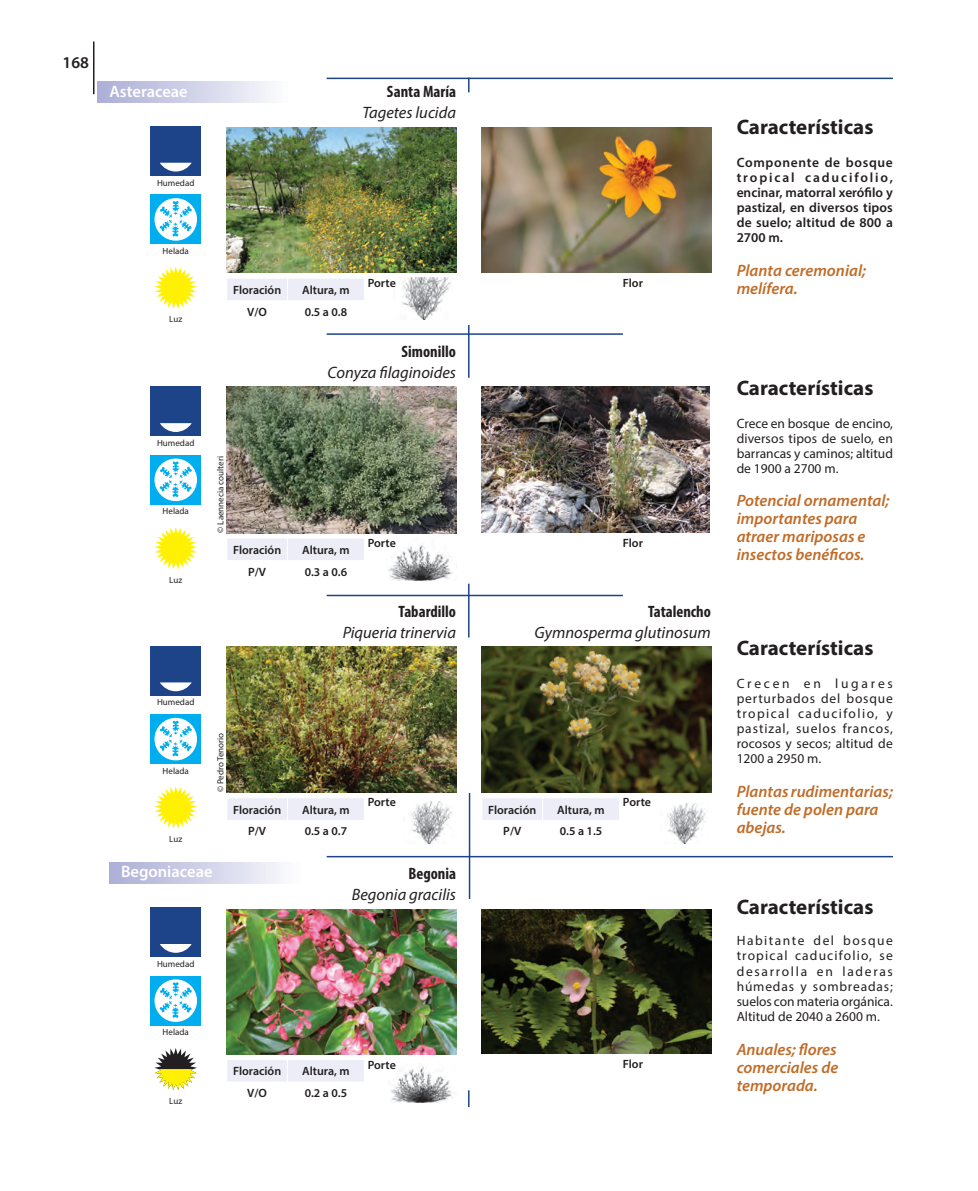
<style>
.page{position:relative;width:978px;height:1191px;background:#fff}
.page>*{position:absolute;margin:0;border:0;box-sizing:border-box;transform-origin:0 0}
.t1{font:700 21px "Myriad Pro";color:#231f20}
.t2{font:italic 600 16.5px/18px "Myriad Pro";color:#c06c28}
.t3{font:italic 16.5px "Myriad Pro";color:#231f20}
.t4{font:700 condensed 16.5px "Myriad Pro";color:#231f20}
.t5{font:600 16.5px "Myriad Pro";color:#fff}
.t6{font:600 16.5px "Myriad Pro";color:#231f20}
.t7{font:13.5px/15px "Myriad Pro";color:#231f20;text-align:justify}
.t8{font:600 13.5px/15px "Myriad Pro";letter-spacing:.01em;color:#231f20;text-align:justify}
.t9{font:600 12px "Myriad Pro";color:#231f20}
.t10{font:9px "Myriad Pro";color:#231f20}
</style>
<div class="page">
<div style="left:98px;top:82px;width:190px;height:21px;background:linear-gradient(to right,#aaadd6,#fbfbfd)"></div>
<img style="left:226px;top:128px;width:230px;height:145px">
<img style="left:401px;top:278px;width:50px;height:42px">
<div style="left:227px;top:279px;width:137px;height:21px;background:#ecedf6"></div>
<img style="left:226px;top:909px;width:230px;height:145px">
<img style="left:390px;top:1065px;width:63px;height:37px">
<div style="left:227px;top:1060px;width:137px;height:21px;background:#ecedf6"></div>
<img style="left:482px;top:909px;width:229px;height:145px">
<img style="left:226px;top:387px;width:230px;height:146px">
<img style="left:388px;top:545px;width:65px;height:35px">
<div style="left:227px;top:539px;width:137px;height:21px;background:#ecedf6"></div>
<img style="left:482px;top:387px;width:228px;height:145px">
<img style="left:226px;top:646px;width:230px;height:147px">
<img style="left:410px;top:801px;width:42px;height:42px">
<div style="left:227px;top:798px;width:137px;height:22px;background:#ecedf6"></div>
<img style="left:482px;top:646px;width:229px;height:146px">
<img style="left:667px;top:803px;width:39px;height:40px">
<div style="left:482px;top:798px;width:137px;height:22px;background:#ecedf6"></div>
<img style="left:482px;top:128px;width:229px;height:145px">
<div style="left:109px;top:862px;width:190px;height:21px;background:linear-gradient(to right,#aaadd6,#fafbfd)"></div>
<div style="left:151px;top:126px;width:50px;height:50px;background:#1d4389"></div>
<div style="left:151px;top:195px;width:50px;height:49px;background:#00aeef"></div>
<svg style="left:160px;top:163px;width:32px;height:8px"></svg>
<svg style="left:154px;top:198px;width:43px;height:43px"></svg>
<svg style="left:154px;top:266px;width:43px;height:43px"></svg>
<div style="left:151px;top:907px;width:50px;height:50px;background:#1d4389"></div>
<div style="left:151px;top:976px;width:50px;height:49px;background:#00aeef"></div>
<svg style="left:160px;top:944px;width:32px;height:8px"></svg>
<svg style="left:154px;top:979px;width:43px;height:43px"></svg>
<svg style="left:154px;top:1048px;width:43px;height:42px"></svg>
<hr style="left:327px;top:333px;width:296px;height:2px;background:#1d4389">
<hr style="left:468px;top:325px;width:2px;height:53px;background:#1d4389">
<hr style="left:327px;top:856px;width:566px;height:1px;background:#1d4389">
<hr style="left:469px;top:793px;width:1px;height:106px;background:#1d4389">
<hr style="left:327px;top:595px;width:296px;height:1px;background:#1d4389">
<svg style="left:468px;top:1090px;width:2px;height:17px"></svg>
<hr style="left:327px;top:78px;width:566px;height:1px;background:#1d4389">
<hr style="left:468px;top:583px;width:2px;height:54px;background:#1d4389">
<svg style="left:468px;top:79px;width:2px;height:13px"></svg>
<div style="left:151px;top:387px;width:50px;height:49px;background:#1d4389"></div>
<div style="left:151px;top:455px;width:50px;height:49px;background:#00aeef"></div>
<svg style="left:160px;top:423px;width:32px;height:9px"></svg>
<svg style="left:154px;top:458px;width:43px;height:43px"></svg>
<svg style="left:155px;top:527px;width:42px;height:42px"></svg>
<div style="left:151px;top:646px;width:50px;height:49px;background:#1d4389"></div>
<div style="left:151px;top:714px;width:50px;height:50px;background:#00aeef"></div>
<svg style="left:160px;top:682px;width:32px;height:9px"></svg>
<svg style="left:154px;top:718px;width:43px;height:42px"></svg>
<svg style="left:154px;top:786px;width:43px;height:42px"></svg>
<hr style="left:93px;top:41px;width:2px;height:53px;background:#231f20">
<p class="t6" style="left:63px;top:52px;width:28px">168</p>
<p class="t5" style="left:109px;top:81px;width:80px">Asteraceae</p>
<p class="t4" style="left:387px;top:81px;width:71px">Santa María</p>
<p class="t3" style="left:363px;top:102px;width:95px">Tagetes lucida</p>
<p class="t10" style="left:157px;top:177px;width:39px">Humedad</p>
<p class="t10" style="left:163px;top:245px;width:28px">Helada</p>
<p class="t10" style="left:169px;top:314px;width:14px">Luz</p>
<p class="t10" style="left:157px;top:437px;width:39px">Humedad</p>
<p class="t10" style="left:163px;top:506px;width:28px">Helada</p>
<p class="t10" style="left:169px;top:574px;width:14px">Luz</p>
<p class="t9" style="left:233px;top:282px;width:50px">Floración</p>
<p class="t9" style="left:302px;top:282px;width:49px">Altura, m</p>
<p class="t9" style="left:247px;top:304px;width:21px">V/O</p>
<p class="t9" style="left:305px;top:304px;width:44px">0.5 a 0.8</p>
<p class="t9" style="left:368px;top:275px;width:30px">Porte</p>
<p class="t4" style="left:402px;top:341px;width:56px">Simonillo</p>
<p class="t3" style="left:327px;top:363px;width:130px">Conyza filaginoides</p>
<p class="t10" style="left:215px;top:532px;width:78px;rotate:-90deg">© Laennecia coulteri</p>
<p class="t9" style="left:233px;top:542px;width:50px">Floración</p>
<p class="t9" style="left:302px;top:542px;width:49px">Altura, m</p>
<p class="t9" style="left:248px;top:564px;width:19px">P/V</p>
<p class="t9" style="left:305px;top:564px;width:44px">0.3 a 0.6</p>
<p class="t9" style="left:368px;top:535px;width:30px">Porte</p>
<p class="t4" style="left:398px;top:601px;width:59px">Tabardillo</p>
<p class="t3" style="left:343px;top:622px;width:115px">Piqueria trinervia</p>
<p class="t10" style="left:157px;top:696px;width:39px">Humedad</p>
<p class="t10" style="left:163px;top:765px;width:28px">Helada</p>
<p class="t10" style="left:169px;top:833px;width:14px">Luz</p>
<p class="t10" style="left:215px;top:792px;width:61px;rotate:-90deg">© Pedro Tenorio</p>
<p class="t5" style="left:121px;top:861px;width:93px">Begoniaceae</p>
<p class="t9" style="left:233px;top:802px;width:50px">Floración</p>
<p class="t9" style="left:302px;top:802px;width:49px">Altura, m</p>
<p class="t9" style="left:248px;top:823px;width:19px">P/V</p>
<p class="t9" style="left:305px;top:823px;width:44px">0.5 a 0.7</p>
<p class="t9" style="left:368px;top:795px;width:30px">Porte</p>
<p class="t4" style="left:408px;top:863px;width:49px">Begonia</p>
<p class="t3" style="left:352px;top:884px;width:106px">Begonia gracilis</p>
<p class="t10" style="left:157px;top:958px;width:39px">Humedad</p>
<p class="t10" style="left:163px;top:1026px;width:28px">Helada</p>
<p class="t10" style="left:169px;top:1095px;width:14px">Luz</p>
<p class="t9" style="left:233px;top:1063px;width:50px">Floración</p>
<p class="t9" style="left:302px;top:1063px;width:49px">Altura, m</p>
<p class="t9" style="left:247px;top:1085px;width:21px">V/O</p>
<p class="t9" style="left:305px;top:1085px;width:44px">0.2 a 0.5</p>
<p class="t9" style="left:368px;top:1057px;width:30px">Porte</p>
<p class="t9" style="left:623px;top:276px;width:22px">Flor</p>
<h1 class="t1" style="left:737px;top:113px;width:138px">Características</h1>
<p class="t8" style="left:737px;top:154px;width:158px">Componente de bosque tropical caducifolio, encinar, matorral xerófilo y pastizal, en diversos tipos de suelo; altitud de 800 a 2700 m.</p>
<p class="t2" style="left:737px;top:261px;width:131px">Planta ceremonial; melífera.</p>
<p class="t9" style="left:623px;top:535px;width:22px">Flor</p>
<p class="t4" style="left:648px;top:601px;width:64px">Tatalencho</p>
<p class="t3" style="left:534px;top:622px;width:178px">Gymnosperma glutinosum</p>
<p class="t9" style="left:488px;top:802px;width:50px">Floración</p>
<p class="t9" style="left:557px;top:802px;width:49px">Altura, m</p>
<p class="t9" style="left:503px;top:823px;width:19px">P/V</p>
<p class="t9" style="left:560px;top:823px;width:44px">0.5 a 1.5</p>
<p class="t9" style="left:623px;top:795px;width:30px">Porte</p>
<p class="t9" style="left:623px;top:1056px;width:22px">Flor</p>
<h1 class="t1" style="left:737px;top:374px;width:138px">Características</h1>
<p class="t7" style="left:737px;top:416px;width:158px">Crece en bosque de encino, diversos tipos de suelo, en barrancas y caminos; altitud de 1900 a 2700 m.</p>
<p class="t2" style="left:737px;top:491px;width:154px">Potencial ornamental; importantes para atraer mariposas e insectos benéficos.</p>
<h1 class="t1" style="left:737px;top:634px;width:138px">Características</h1>
<p class="t7" style="left:737px;top:675px;width:158px">Crecen en lugares perturbados del bosque tropical caducifolio, y pastizal, suelos francos, rocosos y secos; altitud de 1200 a 2950 m.</p>
<p class="t2" style="left:737px;top:782px;width:158px">Plantas rudimentarias; fuente de polen para abejas.</p>
<h1 class="t1" style="left:737px;top:893px;width:138px">Características</h1>
<p class="t7" style="left:737px;top:933px;width:158px">Habitante del bosque tropical caducifolio, se desarrolla en laderas húmedas y sombreadas; suelos con materia orgánica.<br>Altitud de 2040 a 2600 m.</p>
<p class="t2" style="left:737px;top:1040px;width:103px;text-align:justify">Anuales; flores comerciales de temporada.</p>
</div>
